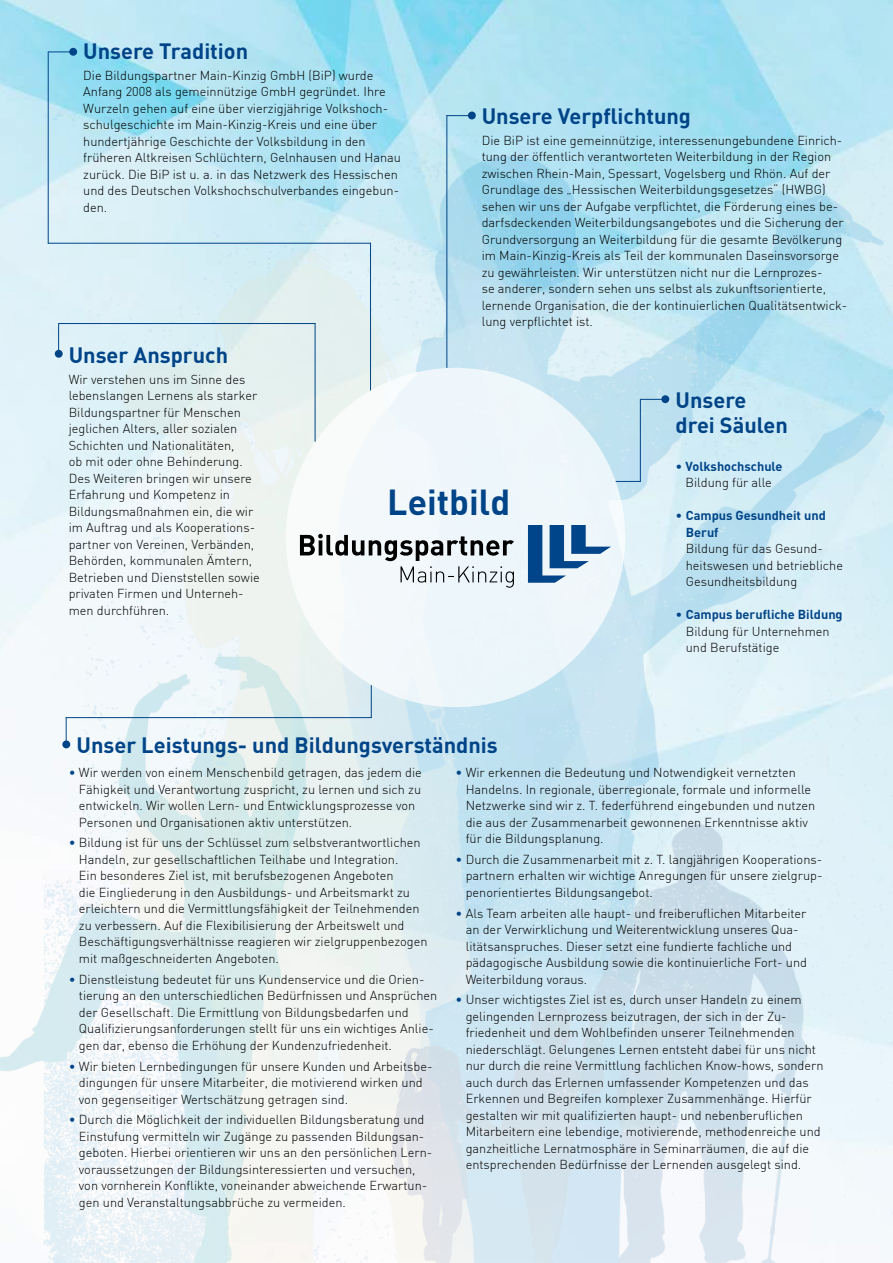
<style>
.page{position:relative;width:893px;height:1263px;background:#fff}
.page>*{position:absolute;margin:0;border:0;box-sizing:border-box;transform-origin:0 0}
.t1{font:700 35.4px "DIN";color:#048}
.t2{font:700 21.75px/25.5px "DIN";color:#048}
.t3{font:300 12.75px/16.5px "DIN";color:#000}
.t4{font:700 12.75px/16.5px "DIN";color:#048;text-align:center}
.s1{font-weight:300}
.s2{font-weight:300;color:#000}
.s3{color:#048}
.s4{font-weight:700;color:#048}
</style>
<div class="page">
<img style="left:0;top:0;width:893px;height:106px">
<img style="left:0;top:106px;width:893px;height:1157px">
<div style="left:286px;top:368px;width:339px;height:339px;background:#eef7fb;border-radius:50%"></div>
<svg style="left:300px;top:534px;width:214px;height:53px"></svg>
<svg style="left:528px;top:525px;width:83px;height:58px"></svg>
<hr style="left:446px;top:115px;width:1px;height:253px;background:#048">
<svg style="left:446px;top:115px;width:22px;height:1px"></svg>
<div style="left:469px;top:112px;width:6px;height:7px;background:#048;border-radius:50%"></div>
<div style="left:468px;top:112px;width:8px;height:7px;border:2px solid #048;border-radius:50%"></div>
<hr style="left:640px;top:399px;width:1px;height:83px;background:#048">
<svg style="left:640px;top:396px;width:26px;height:6px"></svg>
<div style="left:661px;top:395px;width:8px;height:8px;border:2px solid #048;border-radius:50%"></div>
<svg style="left:616px;top:481px;width:25px;height:1px"></svg>
<svg style="left:66px;top:718px;width:1px;height:22px"></svg>
<div style="left:63px;top:741px;width:6px;height:7px;background:#048;border-radius:50%"></div>
<div style="left:62px;top:740px;width:8px;height:8px;border:2px solid #048;border-radius:50%"></div>
<hr style="left:66px;top:717px;width:306px;height:1px;background:#048">
<hr style="left:371px;top:685px;width:1px;height:33px;background:#048">
<svg style="left:48px;top:49px;width:26px;height:6px"></svg>
<div style="left:69px;top:48px;width:8px;height:8px;border:2px solid #048;border-radius:50%"></div>
<hr style="left:58px;top:323px;width:1px;height:34px;background:#048">
<div style="left:55px;top:350px;width:8px;height:8px;border:2px solid #048;border-radius:50%"></div>
<hr style="left:48px;top:52px;width:1px;height:192px;background:#048">
<hr style="left:370px;top:243px;width:1px;height:147px;background:#048">
<hr style="left:48px;top:243px;width:323px;height:1px;background:#048">
<hr style="left:59px;top:323px;width:256px;height:1px;background:#048">
<hr style="left:315px;top:323px;width:1px;height:119px;background:#048">
<h2 class="t2" style="left:83px;top:38px;width:166px">Unsere Tradition</h2>
<p class="t3" style="left:83px;top:67px;width:319px">Die Bildungspartner Main-Kinzig GmbH (BiP) wurde Anfang 2008 als gemeinnützige GmbH gegründet. Ihre Wurzeln gehen auf eine über vierzigjährige Volkshoch&shy;schulgeschichte im Main-Kinzig-Kreis und eine über hundertjährige Geschichte der Volksbildung in den früheren Altkreisen Schlüchtern, Gelnhausen und Hanau zurück. Die BiP ist u. a. in das Netzwerk des Hessischen und des Deutschen Volkshochschulverbandes eingebun&shy;den.</p>
<h2 class="t2" style="left:482px;top:103px;width:211px">Unsere Verpflichtung</h2>
<p class="t3" style="left:482px;top:132px;width:367px">Die BiP ist eine gemeinnützige, interessenungebundene Einrich&shy;tung der öffentlich verantworteten Weiterbildung in der Region zwischen Rhein-Main, Spessart, Vogelsberg und Rhön. Auf der Grundlage des „Hessischen Weiterbildungsgesetzes“ (HWBG) sehen wir uns der Aufgabe verpflichtet, die Förderung eines be&shy;darfsdeckenden Weiterbildungsangebotes und die Sicherung der Grundversorgung an Weiterbildung für die gesamte Bevölkerung im Main-Kinzig-Kreis als Teil der kommunalen Daseinsvorsorge zu gewährleisten. Wir unterstützen nicht nur die Lernprozes-<br>se anderer, sondern sehen uns selbst als zukunftsorientierte, lernende Organisation, die der kontinuierlichen Qualitätsentwick&shy;lung verpflichtet ist.</p>
<h2 class="t2" style="left:69px;top:341px;width:161px">Unser Anspruch</h2>
<p class="t3" style="left:69px;top:371px;width:193px">Wir verstehen uns im Sinne des lebenslangen Lernens als starker<br>Bildungspartner für Menschen jeglichen Alters, aller sozialen<br>Schichten und Nationalitäten,<br>ob mit oder ohne Behinderung.<br>Des Weiteren bringen wir unsere<br>Erfahrung und Kompetenz in<br>Bildungsmaßnahmen ein, die wir im Auftrag und als Kooperations&shy;partner von Vereinen, Verbänden,<br>Behörden, kommunalen Ämtern,<br>Betrieben und Dienststellen sowie privaten Firmen und Unterneh&shy;men durchführen.</p>
<h1 class="t1" style="left:387px;top:479px;width:124px">Leitbild</h1>
<h2 class="t2" style="left:77px;top:731px;width:423px">Unser Leistungs- und Bildungsverständnis</h2>
<h2 class="t2" style="left:676px;top:386px;width:114px">Unsere drei Säulen</h2>
<p class="t4" style="left:676px;top:457px;width:108px"><span class="s1">•</span> Volkshochschule<br><span class="s2">Bildung für alle</span></p>
<p class="t4" style="left:686px;top:507px;width:142px;text-align:left;text-indent:-10px"><span class="s1">•</span> Campus Gesundheit und<br>Beruf</p>
<p class="t3" style="left:686px;top:540px;width:159px">Bildung für das Gesund&shy;heitswesen und betriebliche<br>Gesundheitsbildung</p>
<p class="t3" style="left:686px;top:606px;width:158px;text-indent:-10px"><span class="s3">•</span> <span class="s4">Campus berufliche Bildung<br></span>Bildung für Unternehmen und Berufstätige</p>
<p class="t3" style="left:79px;top:764px;width:345px;text-indent:-10px"><span class="s3">•</span> Wir werden von einem Menschenbild getragen, das jedem die Fähigkeit und Verantwortung zuspricht, zu lernen und sich zu entwickeln. Wir wollen Lern- und Entwicklungsprozesse von Personen und Organisationen aktiv unterstützen.</p>
<p class="t3" style="left:79px;top:834px;width:350px;text-indent:-10px"><span class="s3">•</span> Bildung ist für uns der Schlüssel zum selbstverantwortlichen Handeln, zur gesellschaftlichen Teilhabe und Integration.<br>Ein besonderes Ziel ist, mit berufsbezogenen Angeboten<br>die Eingliederung in den Ausbildungs- und Arbeitsmarkt zu erleichtern und die Vermittlungsfähigkeit der Teilnehmenden zu verbessern. Auf die Flexibilisierung der Arbeitswelt und Beschäftigungsverhältnisse reagieren wir zielgruppenbezogen mit maßgeschneiderten Angeboten.</p>
<p class="t3" style="left:79px;top:971px;width:360px;text-indent:-10px"><span class="s3">•</span> Dienstleistung bedeutet für uns Kundenservice und die Orien&shy;tierung an den unterschiedlichen Bedürfnissen und Ansprüchen der Gesellschaft. Die Ermittlung von Bildungsbedarfen und Qualifizierungsanforderungen stellt für uns ein wichtiges Anlie&shy;gen dar, ebenso die Erhöhung der Kundenzufriedenheit.</p>
<p class="t3" style="left:79px;top:1057px;width:355px;text-indent:-10px"><span class="s3">•</span> Wir bieten Lernbedingungen für unsere Kunden und Arbeitsbe&shy;dingungen für unsere Mitarbeiter, die motivierend wirken und von gegenseitiger Wertschätzung getragen sind.</p>
<p class="t3" style="left:79px;top:1111px;width:355px;text-indent:-10px"><span class="s3">•</span> Durch die Möglichkeit der individuellen Bildungsberatung und Einstufung vermitteln wir Zugänge zu passenden Bildungsan&shy;geboten. Hierbei orientieren wir uns an den persönlichen Lern&shy;voraussetzungen der Bildungsinteressierten und versuchen, von vornherein Konflikte, voneinander abweichende Erwartun&shy;gen und Veranstaltungsabbrüche zu vermeiden.</p>
<p class="t3" style="left:466px;top:764px;width:351px;text-indent:-10px"><span class="s3">•</span> Wir erkennen die Bedeutung und Notwendigkeit vernetzten Handelns. In regionale, überregionale, formale und informelle Netzwerke sind wir z. T. federführend eingebunden und nutzen die aus der Zusammenarbeit gewonnenen Erkenntnisse aktiv für die Bildungsplanung.</p>
<p class="t3" style="left:466px;top:851px;width:358px;text-align:justify;text-indent:-10px"><span class="s3">•</span> Durch die Zusammenarbeit mit z. T. langjährigen Kooperations&shy;partnern erhalten wir wichtige Anregungen für unsere zielgrup&shy;penorientiertes Bildungsangebot.</p>
<p class="t3" style="left:466px;top:905px;width:343px;text-indent:-10px"><span class="s3">•</span> Als Team arbeiten alle haupt- und freiberuflichen Mitarbeiter an der Verwirklichung und Weiterentwicklung unseres Qua&shy;litätsanspruches. Dieser setzt eine fundierte fachliche und pädagogische Ausbildung sowie die kontinuierliche Fort- und Weiterbildung voraus.</p>
<p class="t3" style="left:466px;top:991px;width:359px;text-indent:-10px"><span class="s3">•</span> Unser wichtigstes Ziel ist es, durch unser Handeln zu einem gelingenden Lernprozess beizutragen, der sich in der Zu&shy;friedenheit und dem Wohlbefinden unserer Teilnehmenden niederschlägt. Gelungenes Lernen entsteht dabei für uns nicht nur durch die reine Vermittlung fachlichen Know-hows, sondern auch durch das Erlernen umfassender Kompetenzen und das Erkennen und Begreifen komplexer Zusammenhänge. Hierfür gestalten wir mit qualifizierten haupt- und nebenberuflichen Mitarbeitern eine lebendige, motivierende, methodenreiche und ganzheitliche Lernatmosphäre in Seminarräumen, die auf die entsprechenden Bedürfnisse der Lernenden ausgelegt sind.</p>
</div>
